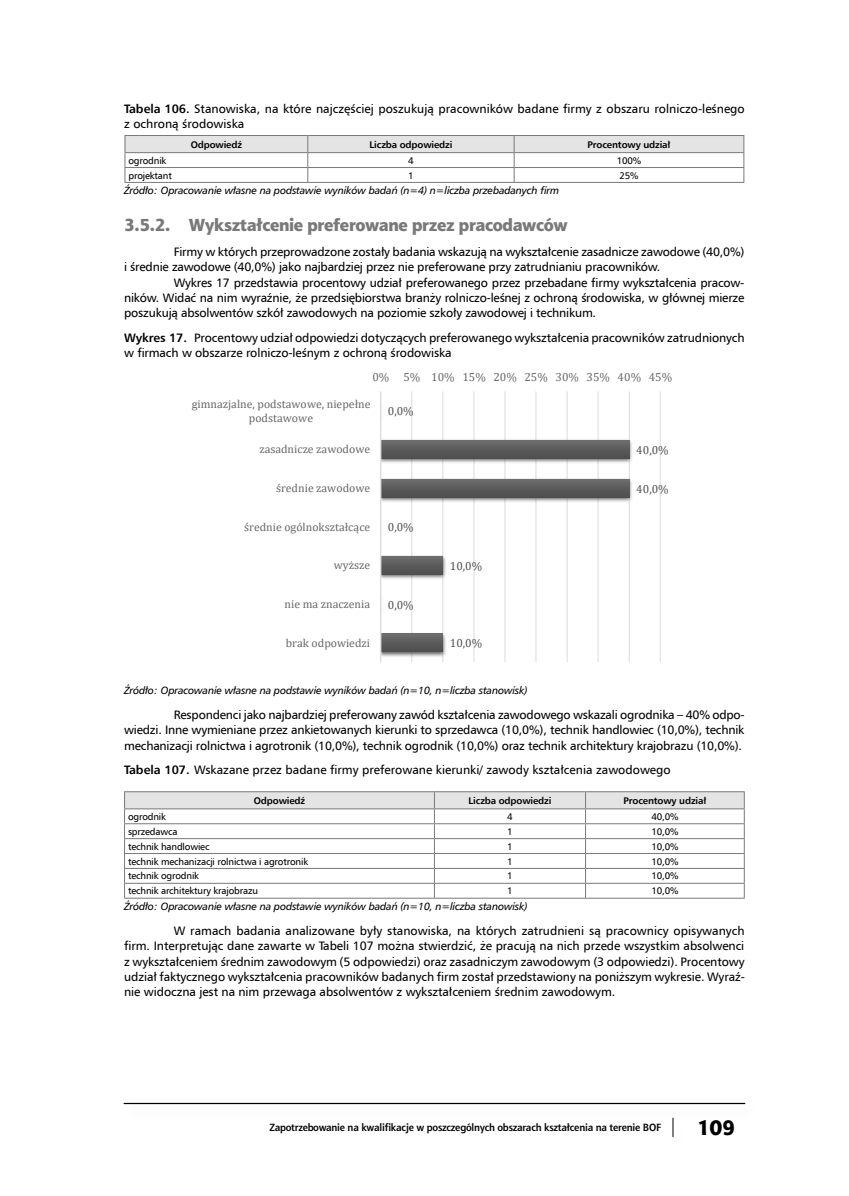
<style>
.page{position:relative;width:849px;height:1196px;background:#fff}
.page>*{position:absolute;margin:0;border:0;box-sizing:border-box;transform-origin:0 0}
.t1{font:21px "Aerton EFN Black";color:#000}
.t2{font:17.5px "Aerton EFN Black";letter-spacing:-.015em;color:#797979}
.t3{font:12.25px/15.4px "Humnst 777 EU";letter-spacing:-.015em;color:#000}
.t4{font:11.72px/13.7px "Cambria";color:#686868;text-align:center}
.t5{font:11.72px "Cambria";color:#515151}
.t6{font:italic 10.5px "Humnst 777 EU";letter-spacing:-.015em;color:#000}
.t7{font:700 10.5px "Aerton EFN";letter-spacing:-.015em;color:#000}
.t8{font:9.62px "Humnst 777 EU";letter-spacing:-.015em;color:#000}
.t9{font:700 9.62px "Humnst 777 EU";letter-spacing:-.015em;color:#000}
.s1{font-weight:700}
</style>
<div class="page">
<svg style="left:672px;top:1120px;width:1px;height:16px"></svg>
<div style="left:122px;top:1100px;width:638px;height:20px;background:#797979;opacity:.19"></div>
<hr style="left:124px;top:1102px;width:620px;height:2px;background:#000">
<hr style="left:124px;top:182px;width:184px;height:1px;background:#797979">
<hr style="left:308px;top:182px;width:206px;height:1px;background:#797979">
<hr style="left:514px;top:182px;width:230px;height:1px;background:#797979">
<svg style="left:124px;top:135px;width:620px;height:47px"></svg>
<hr style="left:124px;top:152px;width:184px;height:1px;background:#797979">
<hr style="left:308px;top:152px;width:206px;height:1px;background:#797979">
<hr style="left:514px;top:152px;width:230px;height:1px;background:#797979">
<hr style="left:411px;top:391px;width:1px;height:271px;background:#ddd">
<hr style="left:442px;top:391px;width:1px;height:271px;background:#ddd">
<hr style="left:473px;top:391px;width:1px;height:271px;background:#ddd">
<hr style="left:504px;top:391px;width:1px;height:271px;background:#ddd">
<hr style="left:535px;top:391px;width:1px;height:271px;background:#ddd">
<hr style="left:566px;top:391px;width:1px;height:271px;background:#ddd">
<hr style="left:597px;top:391px;width:1px;height:271px;background:#ddd">
<hr style="left:628px;top:391px;width:1px;height:271px;background:#ddd">
<hr style="left:659px;top:391px;width:1px;height:271px;background:#ddd">
<img style="left:381px;top:398px;width:1px;height:29px">
<img style="left:381px;top:437px;width:251px;height:29px">
<img style="left:381px;top:475px;width:251px;height:29px">
<img style="left:381px;top:514px;width:1px;height:29px">
<img style="left:381px;top:553px;width:65px;height:29px">
<img style="left:381px;top:591px;width:1px;height:29px">
<img style="left:381px;top:630px;width:65px;height:29px">
<svg style="left:381px;top:440px;width:248px;height:18px;background:#5d5d5d"></svg>
<svg style="left:381px;top:479px;width:248px;height:18px;background:#5c5c5c"></svg>
<svg style="left:381px;top:556px;width:61px;height:18px"></svg>
<div style="left:380px;top:634px;width:62px;height:18px;background:linear-gradient(to right,#5b5b5b,#5b5b5b)"></div>
<hr style="left:380px;top:391px;width:1px;height:271px;background:#ddd">
<hr style="left:124px;top:897px;width:310px;height:1px;background:#797979">
<hr style="left:434px;top:897px;width:151px;height:1px;background:#797979">
<hr style="left:585px;top:897px;width:159px;height:1px;background:#797979">
<svg style="left:124px;top:791px;width:620px;height:106px"></svg>
<hr style="left:124px;top:808px;width:310px;height:1px;background:#797979">
<hr style="left:434px;top:808px;width:151px;height:1px;background:#797979">
<hr style="left:585px;top:808px;width:159px;height:1px;background:#797979">
<p class="t3" style="left:124px;top:102px;width:622px;line-height:14.7px"><span class="s1">Tabela 106.</span> Stanowiska, na które najczęściej poszukują pracowników badane firmy z obszaru rolniczo-leśnego z ochroną środowiska</p>
<p class="t9" style="left:191px;top:138px;width:53px">Odpowiedź</p>
<p class="t9" style="left:369px;top:138px;width:84px">Liczba odpowiedzi</p>
<p class="t9" style="left:587px;top:138px;width:84px">Procentowy udział</p>
<p class="t8" style="left:128px;top:154px;width:40px">ogrodnik</p>
<p class="t8" style="left:408px;top:154px;width:7px">4</p>
<p class="t8" style="left:616px;top:154px;width:26px">100%</p>
<p class="t8" style="left:128px;top:169px;width:45px">projektant</p>
<p class="t8" style="left:408px;top:169px;width:7px">1</p>
<p class="t8" style="left:619px;top:169px;width:21px">25%</p>
<p class="t6" style="left:124px;top:184px;width:436px">Źródło: Opracowanie własne na podstawie wyników badań (n=4) n=liczba przebadanych firm</p>
<h2 class="t2" style="left:124px;top:214px;width:445px">3.5.2. Wykształcenie preferowane przez pracodawców</h2>
<p class="t3" style="left:174px;top:244px;width:572px">Firmy w których przeprowadzone zostały badania wskazują na wykształcenie zasadnicze zawodowe (40,0%)</p>
<p class="t3" style="left:124px;top:259px;width:537px">i średnie zawodowe (40,0%) jako najbardziej przez nie preferowane przy zatrudnianiu pracowników.</p>
<p class="t3" style="left:174px;top:274px;width:572px">Wykres 17 przedstawia procentowy udział preferowanego przez przebadane firmy wykształcenia pracow-</p>
<p class="t3" style="left:124px;top:290px;width:621px">ników. Widać na nim wyraźnie, że przedsiębiorstwa branży rolniczo-leśnej z ochroną środowiska, w głównej mierze</p>
<p class="t3" style="left:124px;top:305px;width:473px">poszukują absolwentów szkół zawodowych na poziomie szkoły zawodowej i technikum.</p>
<p class="t3" style="left:124px;top:330px;width:622px;line-height:14.7px"><span class="s1">Wykres 17.</span> Procentowy udział odpowiedzi dotyczących preferowanego wykształcenia pracowników zatrudnionych w firmach w obszarze rolniczo-leśnym z ochroną środowiska</p>
<p class="t4" style="left:372px;top:370px;width:301px">0% 5% 10% 15% 20% 25% 30% 35% 40% 45%</p>
<p class="t4" style="left:192px;top:397px;width:180px">gimnazjalne, podstawowe, niepełne podstawowe</p>
<p class="t4" style="left:259px;top:442px;width:112px">zasadnicze zawodowe</p>
<p class="t4" style="left:276px;top:481px;width:96px">średnie zawodowe</p>
<p class="t4" style="left:244px;top:520px;width:127px">średnie ogólnokształcące</p>
<p class="t4" style="left:334px;top:558px;width:38px">wyższe</p>
<p class="t4" style="left:284px;top:597px;width:87px">nie ma znaczenia</p>
<p class="t4" style="left:286px;top:636px;width:86px">brak odpowiedzi</p>
<p class="t6" style="left:124px;top:683px;width:405px">Źródło: Opracowanie własne na podstawie wyników badań (n=10, n=liczba stanowisk)</p>
<p class="t3" style="left:124px;top:707px;width:622px;text-align:justify;text-indent:50px">Respondenci jako najbardziej preferowany zawód kształcenia zawodowego wskazali ogrodnika – 40% odpo&shy;wiedzi. Inne wymieniane przez ankietowanych kierunki to sprzedawca (10,0%), technik handlowiec (10,0%), technik mechanizacji rolnictwa i agrotronik (10,0%), technik ogrodnik (10,0%) oraz technik architektury krajobrazu (10,0%).</p>
<p class="t3" style="left:124px;top:762px;width:548px"><span class="s1">Tabela 107.</span> Wskazane przez badane firmy preferowane kierunki/ zawody kształcenia zawodowego</p>
<p class="t9" style="left:254px;top:794px;width:53px">Odpowiedź</p>
<p class="t9" style="left:468px;top:794px;width:84px">Liczba odpowiedzi</p>
<p class="t9" style="left:623px;top:794px;width:84px">Procentowy udział</p>
<p class="t8" style="left:128px;top:810px;width:40px">ogrodnik</p>
<p class="t8" style="left:507px;top:810px;width:7px">4</p>
<p class="t8" style="left:651px;top:810px;width:29px">40,0%</p>
<p class="t8" style="left:128px;top:825px;width:51px">sprzedawca</p>
<p class="t8" style="left:507px;top:825px;width:7px">1</p>
<p class="t8" style="left:651px;top:825px;width:29px">10,0%</p>
<p class="t8" style="left:128px;top:840px;width:83px">technik handlowiec</p>
<p class="t8" style="left:507px;top:840px;width:7px">1</p>
<p class="t8" style="left:651px;top:840px;width:29px">10,0%</p>
<p class="t8" style="left:128px;top:855px;width:181px">technik mechanizacji rolnictwa i agrotronik</p>
<p class="t8" style="left:507px;top:855px;width:7px">1</p>
<p class="t8" style="left:651px;top:855px;width:29px">10,0%</p>
<p class="t8" style="left:128px;top:870px;width:73px">technik ogrodnik</p>
<p class="t8" style="left:507px;top:870px;width:7px">1</p>
<p class="t8" style="left:651px;top:870px;width:29px">10,0%</p>
<p class="t8" style="left:128px;top:885px;width:131px">technik architektury krajobrazu</p>
<p class="t8" style="left:507px;top:885px;width:7px">1</p>
<p class="t8" style="left:651px;top:885px;width:29px">10,0%</p>
<p class="t6" style="left:124px;top:899px;width:405px">Źródło: Opracowanie własne na podstawie wyników badań (n=10, n=liczba stanowisk)</p>
<p class="t3" style="left:124px;top:923px;width:622px;text-align:justify;text-indent:50px">W ramach badania analizowane były stanowiska, na których zatrudnieni są pracownicy opisywanych firm. Interpretując dane zawarte w Tabeli 107 można stwierdzić, że pracują na nich przede wszystkim absolwenci z wykształceniem średnim zawodowym (5 odpowiedzi) oraz zasadniczym zawodowym (3 odpowiedzi). Procentowy udział faktycznego wykształcenia pracowników badanych firm został przedstawiony na poniższym wykresie. Wyraź&shy;nie widoczna jest na nim przewaga absolwentów z wykształceniem średnim zawodowym.</p>
<p class="t5" style="left:388px;top:404px;width:27px">0,0%</p>
<p class="t5" style="left:636px;top:443px;width:34px">40,0%</p>
<p class="t5" style="left:636px;top:482px;width:34px">40,0%</p>
<p class="t5" style="left:388px;top:520px;width:27px">0,0%</p>
<p class="t5" style="left:450px;top:559px;width:34px">10,0%</p>
<p class="t5" style="left:388px;top:598px;width:27px">0,0%</p>
<p class="t5" style="left:450px;top:636px;width:34px">10,0%</p>
<p class="t7" style="left:269px;top:1121px;width:393px">Zapotrzebowanie na kwalifikacje w poszczególnych obszarach kształcenia na terenie BOF</p>
<h1 class="t1" style="left:697px;top:1115px;width:39px">109</h1>
</div>
